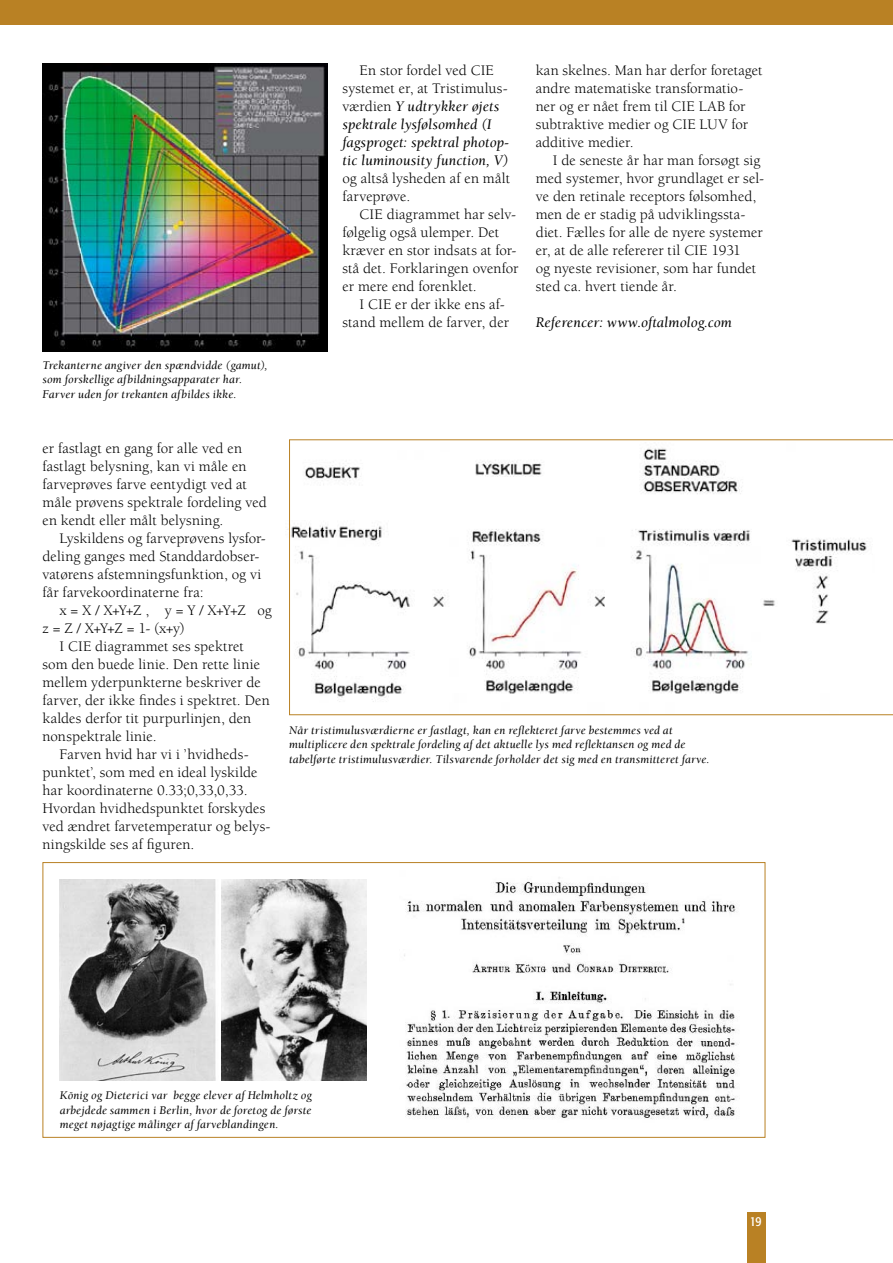
<style>
.page{position:relative;width:893px;height:1263px;background:#fff}
.page>*{position:absolute;margin:0;border:0;box-sizing:border-box;transform-origin:0 0}
.t1{font:15px/18px "Berkeley";letter-spacing:.005em;color:#000}
.t2{font:italic 15px/18px "Berkeley";letter-spacing:.005em;color:#000}
.t3{font:condensed 13.5px "Formata";color:#fff}
.t4{font:italic 12px/14.4px "Berkeley";letter-spacing:.015em;color:#000}
.s1{font-style:normal}
</style>
<div class="page">
<div style="left:747px;top:1212px;width:18px;height:51px;background:#b98124"></div>
<img style="left:43px;top:64px;width:284px;height:287px">
<div style="left:0;top:0;width:893px;height:25px;background:#b98124"></div>
<img style="left:404px;top:877px;width:335px;height:242px">
<img style="left:221px;top:879px;width:146px;height:201px">
<img style="left:60px;top:880px;width:156px;height:200px">
<svg style="left:289px;top:439px;width:604px;height:276px"></svg>
<p class="t4" style="left:43px;top:358px;width:226px">Trekanterne angiver den spændvidde (gamut), som forskellige afbildningsapparater har.<br>Farver uden for trekanten afbildes ikke.</p>
<p class="t1" style="left:43px;top:440px;width:226px">er fastlagt en gang for alle ved en fastlagt belysning, kan vi måle en farveprøves farve eentydigt ved at måle prøvens spektrale fordeling ved en kendt eller målt belysning.</p>
<p class="t1" style="left:43px;top:530px;width:225px;text-indent:17px">Lyskildens og farveprøvens lysfor&shy;deling ganges med Standdardobser&shy;vatørens afstemningsfunktion, og vi får farvekoordinaterne fra:</p>
<p class="t1" style="left:60px;top:602px;width:214px">x = X / X+Y+Z , y = Y / X+Y+Z og</p>
<p class="t1" style="left:43px;top:620px;width:144px">z = Z / X+Y+Z = 1- (x+y)</p>
<p class="t1" style="left:60px;top:638px;width:186px">I CIE diagrammet ses spektret</p>
<p class="t1" style="left:43px;top:656px;width:219px">som den buede linie. Den rette linie</p>
<p class="t1" style="left:43px;top:674px;width:220px">mellem yderpunkterne beskriver de</p>
<p class="t1" style="left:43px;top:692px;width:229px">farver, der ikke findes i spektret. Den</p>
<p class="t1" style="left:43px;top:710px;width:210px">kaldes derfor tit purpurlinjen, den</p>
<p class="t1" style="left:43px;top:728px;width:116px">nonspektrale linie.</p>
<p class="t1" style="left:60px;top:746px;width:191px">Farven hvid har vi i ’hvidheds-</p>
<p class="t1" style="left:43px;top:764px;width:217px">punktet’, som med en ideal lyskilde</p>
<p class="t1" style="left:43px;top:782px;width:207px">har koordinaterne 0.33;0,33,0,33.</p>
<p class="t1" style="left:43px;top:800px;width:224px">Hvordan hvidhedspunktet forskydes</p>
<p class="t1" style="left:43px;top:818px;width:229px">ved ændret farvetemperatur og belys-</p>
<p class="t1" style="left:43px;top:836px;width:153px">ningskilde ses af figuren.</p>
<p class="t2" style="left:342px;top:62px;width:168px;text-indent:17px"><span class="s1">En stor fordel ved CIE systemet er, at Tristimulus&shy;værdien</span> Y udtrykker øjets spektrale lysfølsomhed (I fagsproget: spektral photop&shy;tic luminousity function, V)</p>
<p class="t1" style="left:342px;top:170px;width:169px">og altså lysheden af en målt farveprøve.</p>
<p class="t1" style="left:342px;top:206px;width:177px;text-indent:17px">CIE diagrammet har selv&shy;følgelig også ulemper. Det kræver en stor indsats at for&shy;stå det. Forklaringen ovenfor er mere end forenklet.</p>
<p class="t1" style="left:342px;top:296px;width:168px;text-align:right">I CIE er der ikke ens af&shy;stand mellem de farver, der</p>
<p class="t1" style="left:536px;top:62px;width:228px">kan skelnes. Man har derfor foretaget andre matematiske transformatio&shy;ner og er nået frem til CIE LAB for subtraktive medier og CIE LUV for additive medier.</p>
<p class="t1" style="left:536px;top:152px;width:230px;text-indent:17px">I de seneste år har man forsøgt sig med systemer, hvor grundlaget er sel&shy;ve den retinale receptors følsomhed, men de er stadig på udviklingssta&shy;diet. Fælles for alle de nyere systemer er, at de alle refererer til CIE 1931<br>og nyeste revisioner, som har fundet sted ca. hvert tiende år.</p>
<p class="t2" style="left:536px;top:314px;width:198px">Referencer: www.oftalmolog.com</p>
<p class="t4" style="left:289px;top:723px;width:422px">Når tristimulusværdierne er fastlagt, kan en reflekteret farve bestemmes ved at multiplicere den spektrale fordeling af det aktuelle lys med reflektansen og med de tabelførte tristimulusværdier. Tilsvarende forholder det sig med en transmitteret farve.</p>
<p class="t4" style="left:60px;top:1088px;width:254px;text-align:justify">König og Dieterici var begge elever af Helmholtz og arbejdede sammen i Berlin, hvor de foretog de første meget nøjagtige målinger af farveblandingen.</p>
<p class="t3" style="left:750px;top:1213px;width:13px">19</p>
</div>
